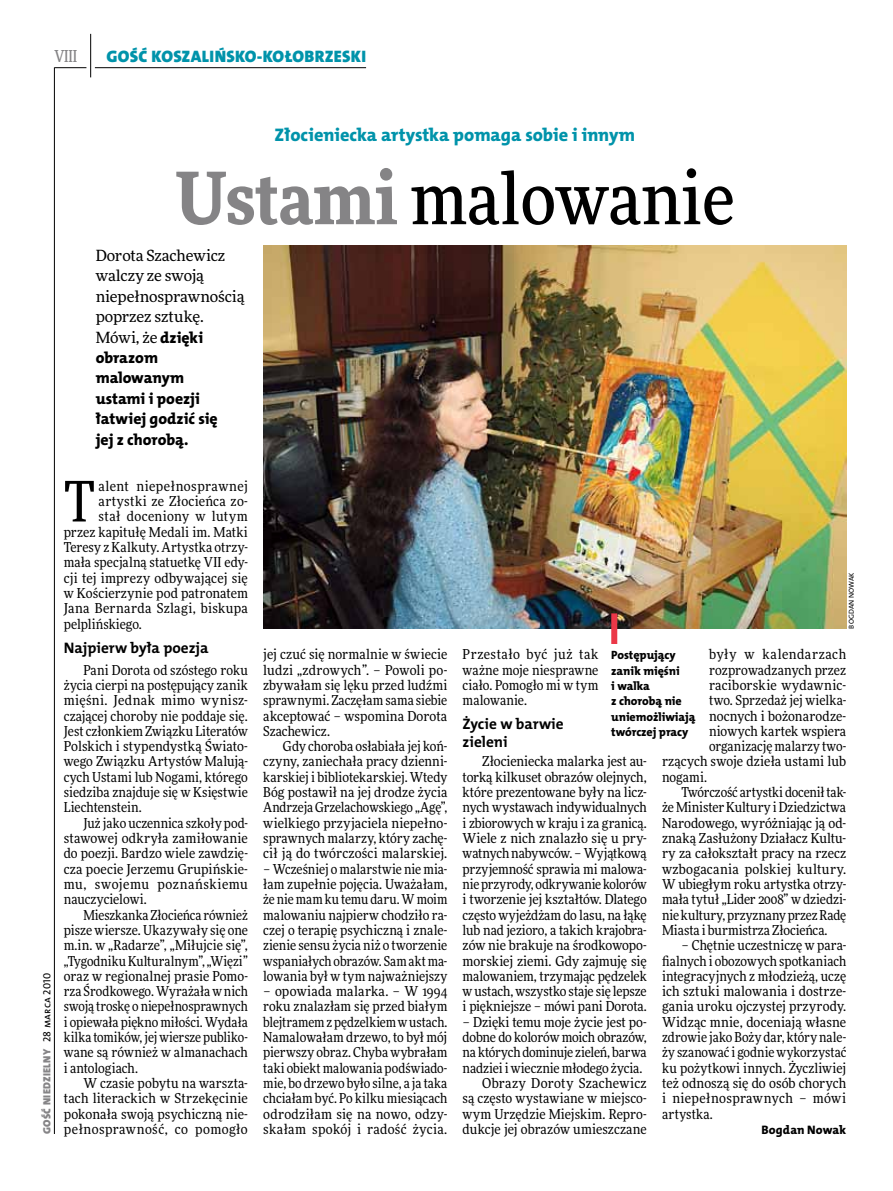
<style>
.page{position:relative;width:893px;height:1191px;background:#fff}
.page>*{position:absolute;margin:0;border:0;box-sizing:border-box;transform-origin:0 0}
.t1{font:500 72px "Freeday Narrow";color:#000}
.t2{font:55.95px "Freeday Narrow News";color:#000}
.t3{font:18.3px "The Mix HP8 Ex Bld";letter-spacing:-.005em;color:#0093aa}
.t4{font:16.65px "The Mix HP9 Blk";letter-spacing:.02em;color:#0093aa}
.t5{font:500 16.5px "Freeday Narrow";color:#858486;scale:.9 1}
.t6{font:15.75px/20.4px "The Mix HP8 Ex Bld";letter-spacing:-.005em;color:#000}
.t7{font:15.45px/20.4px "Freeday News";letter-spacing:-.01em;color:#000}
.t8{font:15.3px/17.7px "The Mix HP7 Bld";color:#000}
.t9{font:13.65px/15.3px "Freeday Narrow News";letter-spacing:.005em;color:#000;text-align:justify}
.t10{font:13.65px "Freeday Narrow News";letter-spacing:.025em;color:#000}
.t11{font:13.65px "Freeday Narrow News";letter-spacing:.03em;color:#000}
.t12{font:13.65px "Freeday Narrow News";letter-spacing:.04em;color:#000}
.t13{font:12.3px "The Mix HP8 Ex Bld";letter-spacing:.01em;color:#000}
.t14{font:12px/15.3px "The Mix HP8 Ex Bld";letter-spacing:-.005em;color:#000}
.t15{font:10.5px "The Mix HP9 Blk";letter-spacing:.025em;color:#858486}
.t16{font:7.2px "The Mix HP5 Plain";letter-spacing:.015em;color:#000}
.s1{font-family:"The Mix HP5 Plain";color:#000}
.s2{font-weight:900;color:#858486}
.s3{font-family:"The Mix HP8 Ex Bld";font-size:15.75px}
</style>
<div class="page">
<hr style="left:54px;top:67px;width:1px;height:1067px;background:#000">
<hr style="left:90px;top:34px;width:1px;height:43px;background:#000">
<hr style="left:54px;top:67px;width:32px;height:1px;background:#000">
<hr style="left:95px;top:67px;width:271px;height:1px;background:#000">
<img style="left:263px;top:246px;width:583px;height:382px">
<div style="left:611px;top:613px;width:6px;height:31px;background:#eb3848"></div>
<p class="t5" style="left:54px;top:46px;width:27px">VIII</p>
<p class="t4" style="left:106px;top:46px;width:261px">GOŚĆ KOSZALIŃSKO-KOŁOBRZESKI</p>
<p class="t15" style="left:40px;top:1134px;width:163px;rotate:-90deg">GOŚĆ NIEDZIELNY <span class="s1">28 marca 2010</span></p>
<h3 class="t3" style="left:275px;top:123px;width:362px">Złocieniecka artystka pomaga sobie i innym</h3>
<h1 class="t1" style="left:175px;top:154px;width:561px"><span class="s2">Ustami</span> malowanie</h1>
<p class="t7" style="left:96px;top:245px;width:150px">Dorota Szachewicz walczy ze swoją niepełnosprawnością poprzez sztukę.<br>Mówi, że <span class="s3">dzięki</span></p>
<p class="t6" style="left:96px;top:348px;width:124px">obrazom malowanym ustami i poezji łatwiej godzić się jej z chorobą.</p>
<h2 class="t2" style="left:64px;top:467px;width:33px">T</h2>
<p class="t11" style="left:99px;top:477px;width:151px">alent niepełnosprawnej</p>
<p class="t10" style="left:99px;top:493px;width:151px">artystki ze Złocieńca zo-</p>
<p class="t10" style="left:99px;top:508px;width:151px">stał doceniony w lutym</p>
<p class="t9" style="left:64px;top:524px;width:186px">przez kapitułę Medali im. Matki</p>
<p class="t9" style="left:64px;top:539px;width:186px">Teresy z Kalkuty. Artystka otrzy-</p>
<p class="t9" style="left:64px;top:555px;width:186px">mała specjalną statuetkę VII edy-</p>
<p class="t9" style="left:64px;top:570px;width:186px">cji tej imprezy odbywającej się</p>
<p class="t9" style="left:64px;top:585px;width:186px">w Kościerzynie pod patronatem</p>
<p class="t9" style="left:64px;top:600px;width:186px">Jana Bernarda Szlagi, biskupa</p>
<p class="t9" style="left:64px;top:616px;width:80px">pelplińskiego.</p>
<p class="t8" style="left:64px;top:639px;width:146px">Najpierw była poezja</p>
<p class="t9" style="left:64px;top:662px;width:186px;text-indent:20px">Pani Dorota od szóstego roku życia cierpi na postępujący zanik mięśni. Jednak mimo wynisz&shy;czającej choroby nie poddaje się.<br>Jest członkiem Związku Literatów Polskich i stypendystką Świato&shy;wego Związku Artystów Malują&shy;cych Ustami lub Nogami, którego siedziba znajduje się w Księstwie Liechtenstein.</p>
<p class="t9" style="left:64px;top:815px;width:186px;text-indent:20px">Już jako uczennica szkoły pod&shy;stawowej odkryła zamiłowanie do poezji. Bardzo wiele zawdzię&shy;cza poecie Jerzemu Grupińskie&shy;mu, swojemu poznańskiemu nauczycielowi.</p>
<p class="t9" style="left:64px;top:907px;width:186px;text-indent:20px">Mieszkanka Złocieńca również pisze wiersze. Ukazywały się one m.in. w „Radarze”, „Miłujcie się”, „Tygodniku Kulturalnym”, „Więzi” oraz w regionalnej prasie Pomo&shy;rza Środkowego. Wyrażała w nich swoją troskę o niepełnosprawnych i opiewała piękno miłości. Wydała kilka tomików, jej wiersze publiko&shy;wane są również w almanachach i antologiach.</p>
<p class="t9" style="left:64px;top:1075px;width:186px;text-indent:20px">W czasie pobytu na warszta&shy;tach literackich w Strzekęcinie pokonała swoją psychiczną nie&shy;pełnosprawność, co pomogło</p>
<p class="t9" style="left:263px;top:646px;width:186px">jej czuć się normalnie w świecie ludzi „zdrowych”. – Powoli po&shy;zbywałam się lęku przed ludźmi sprawnymi. Zaczęłam sama siebie akceptować – wspomina Dorota Szachewicz.</p>
<p class="t9" style="left:263px;top:738px;width:186px;text-indent:20px">Gdy choroba osłabiała jej koń&shy;czyny, zaniechała pracy dzienni&shy;karskiej i bibliotekarskiej. Wtedy Bóg postawił na jej drodze życia Andrzeja Grzelachowskiego „Agę”, wielkiego przyjaciela niepełno&shy;sprawnych malarzy, który zachę&shy;cił ją do twórczości malarskiej.</p>
<p class="t9" style="left:263px;top:861px;width:186px">– Wcześniej o malarstwie nie mia&shy;łam zupełnie pojęcia. Uważałam, że nie mam ku temu daru. W moim malowaniu najpierw chodziło ra&shy;czej o terapię psychiczną i znale&shy;zienie sensu życia niż o tworzenie wspaniałych obrazów. Sam akt ma&shy;lowania był w tym najważniejszy</p>
<p class="t9" style="left:263px;top:983px;width:186px">– opowiada malarka. – W 1994 roku znalazłam się przed białym blejtramem z pędzelkiem w ustach.<br>Namalowałam drzewo, to był mój pierwszy obraz. Chyba wybrałam taki obiekt malowania podświado&shy;mie, bo drzewo było silne, a ja taka chciałam być. Po kilku miesiącach odrodziłam się na nowo, odzy&shy;skałam spokój i radość życia.</p>
<p class="t16" style="left:847px;top:628px;width:57px;rotate:-90deg">Bogdan N owak</p>
<p class="t9" style="left:463px;top:646px;width:137px">Przestało być już tak ważne moje niesprawne ciało. Pomogło mi w tym malowanie.</p>
<p class="t8" style="left:463px;top:715px;width:103px">Życie w barwie zieleni</p>
<p class="t9" style="left:463px;top:754px;width:186px;text-indent:20px">Złocieniecka malarka jest au&shy;torką kilkuset obrazów olejnych, które prezentowane były na licz&shy;nych wystawach indywidualnych i zbiorowych w kraju i za granicą.<br>Wiele z nich znalazło się u pry&shy;watnych nabywców. – Wyjątkową przyjemność sprawia mi malowa&shy;nie przyrody, odkrywanie kolorów i tworzenie jej kształtów. Dlatego często wyjeżdżam do lasu, na łąkę lub nad jezioro, a takich krajobra&shy;zów nie brakuje na środkowopo&shy;morskiej ziemi. Gdy zajmuję się malowaniem, trzymając pędzelek w ustach, wszystko staje się lepsze i piękniejsze – mówi pani Dorota.</p>
<p class="t9" style="left:463px;top:1014px;width:186px">– Dzięki temu moje życie jest po-</p>
<p class="t9" style="left:463px;top:1029px;width:186px">dobne do kolorów moich obrazów,</p>
<p class="t9" style="left:463px;top:1044px;width:186px">na których dominuje zieleń, barwa</p>
<p class="t9" style="left:463px;top:1060px;width:181px">nadziei i wiecznie młodego życia.</p>
<p class="t9" style="left:482px;top:1075px;width:166px">Obrazy Doroty Szachewicz</p>
<p class="t9" style="left:463px;top:1090px;width:186px">są często wystawiane w miejsco-</p>
<p class="t9" style="left:463px;top:1106px;width:186px">wym Urzędzie Miejskim. Repro-</p>
<p class="t9" style="left:463px;top:1121px;width:186px">dukcje jej obrazów umieszczane</p>
<p class="t12" style="left:709px;top:646px;width:139px">były w kalendarzach</p>
<p class="t9" style="left:709px;top:662px;width:139px">rozprowadzanych przez</p>
<p class="t9" style="left:709px;top:677px;width:139px">raciborskie wydawnic-</p>
<p class="t9" style="left:709px;top:692px;width:139px">two. Sprzedaż jej wielka-</p>
<p class="t9" style="left:709px;top:708px;width:139px">nocnych i bożonarodze-</p>
<p class="t9" style="left:709px;top:723px;width:139px">niowych kartek wspiera</p>
<p class="t9" style="left:709px;top:738px;width:139px">organizację malarzy two-</p>
<p class="t9" style="left:662px;top:754px;width:186px">rzących swoje dzieła ustami lub</p>
<p class="t9" style="left:662px;top:769px;width:46px">nogami.</p>
<p class="t9" style="left:682px;top:784px;width:166px">Twórczość artystki docenił tak-</p>
<p class="t9" style="left:662px;top:799px;width:186px">że Minister Kultury i Dziedzictwa</p>
<p class="t9" style="left:662px;top:815px;width:186px">Narodowego, wyróżniając ją od-</p>
<p class="t9" style="left:662px;top:830px;width:186px">znaką Zasłużony Działacz Kultu-</p>
<p class="t9" style="left:662px;top:845px;width:186px">ry za całokształt pracy na rzecz</p>
<p class="t10" style="left:662px;top:860px;width:186px">wzbogacania polskiej kultury.</p>
<p class="t9" style="left:662px;top:876px;width:186px">W ubiegłym roku artystka otrzy-</p>
<p class="t9" style="left:662px;top:891px;width:186px">mała tytuł „Lider 2008” w dziedzi-</p>
<p class="t9" style="left:662px;top:907px;width:186px">nie kultury, przyznany przez Radę</p>
<p class="t9" style="left:662px;top:922px;width:167px">Miasta i burmistrza Złocieńca.</p>
<p class="t9" style="left:662px;top:937px;width:186px;text-indent:20px">– Chętnie uczestniczę w para&shy;fialnych i obozowych spotkaniach integracyjnych z młodzieżą, uczę ich sztuki malowania i dostrze&shy;gania uroku ojczystej przyrody.<br>Widząc mnie, doceniają własne zdrowie jako Boży dar, który nale&shy;ży szanować i godnie wykorzystać ku pożytkowi innych. Życzliwiej też odnoszą się do osób chorych i niepełnosprawnych – mówi artystka.</p>
<p class="t13" style="left:762px;top:1122px;width:86px">Bogdan Nowak</p>
<p class="t14" style="left:611px;top:647px;width:86px">Postępujący zanik mięśni<br>i walka<br>z chorobą nie uniemożliwiają twórczej pracy</p>
</div>
